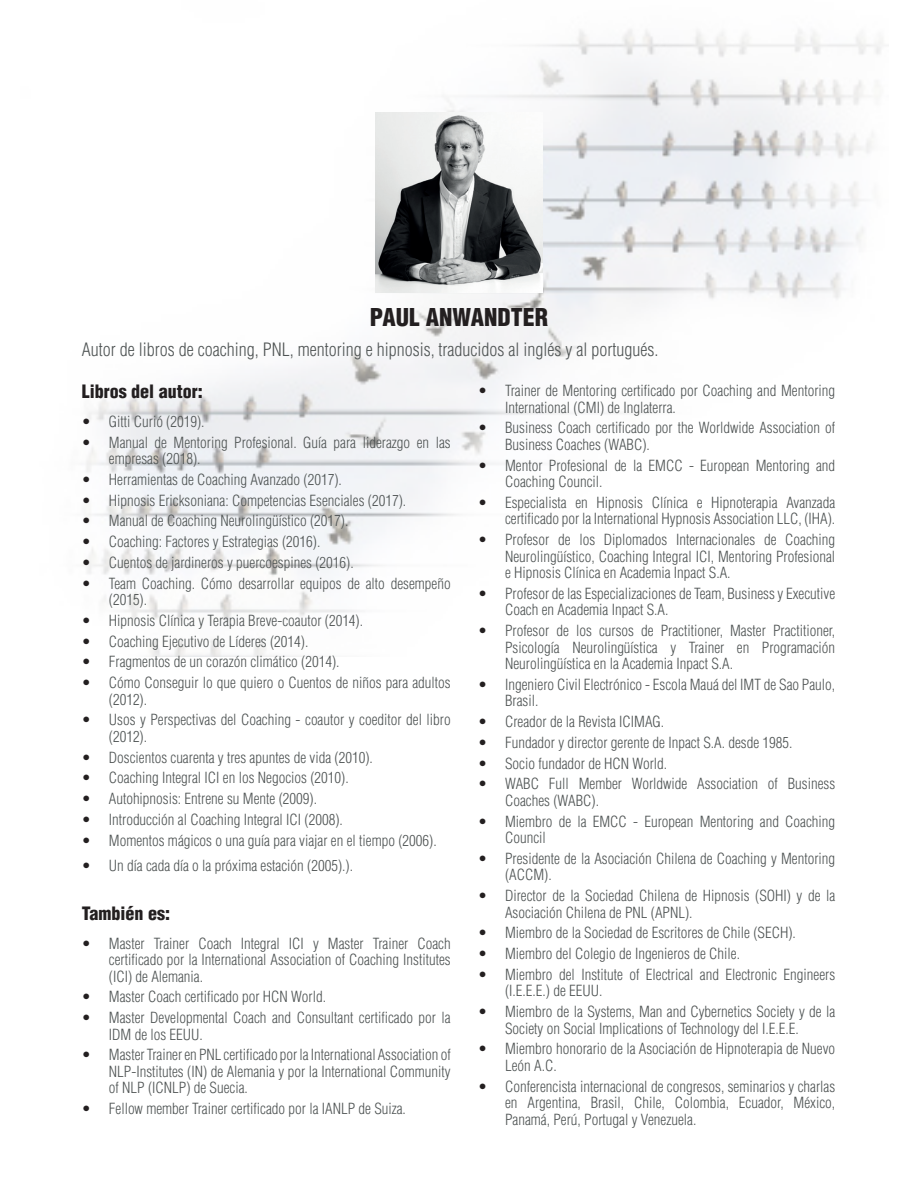
<style>
.page{position:relative;width:918px;height:1188px;background:#fff}
.page>*{position:absolute;margin:0;border:0;box-sizing:border-box;transform-origin:0 0}
.t1{font:900 condensed 24px "Helvetica";color:#231f20}
.textos{font:300 condensed 18px "Helvetica";color:#4f5454}
.t2{font:900 condensed 18px "Helvetica";color:#231f20}
.t3{font:300 condensed 15px/16.5px "Helvetica";color:#4f5454}
.s1{color:#231f20}
</style>
<div class="page">
<img style="left:86px;top:29px;width:797px;height:627px">
<img style="left:376px;top:113px;width:166px;height:180px">
<p class="t1" style="left:370px;top:302px;width:180px">PAUL ANWANDTER</p>
<p class="textos" style="left:82px;top:338px;width:578px">Autor de libros de coaching, PNL, mentoring e hipnosis, traducidos al inglés y al portugués.</p>
<p class="t2" style="left:82px;top:380px;width:122px">Libros del autor:</p>
<p class="t3" style="left:82px;top:413px;width:124px"><span class="s1">•</span> Gitti Curió (2019).</p>
<p class="t3" style="left:109px;top:434px;width:343px;text-indent:-27px"><span class="s1">•</span> Manual de Mentoring Profesional. Guía para liderazgo en las empresas (2018).</p>
<p class="t3" style="left:82px;top:471px;width:261px"><span class="s1">•</span> Herramientas de Coaching Avanzado (2017).</p>
<p class="t3" style="left:82px;top:492px;width:326px"><span class="s1">•</span> Hipnosis Ericksoniana: Competencias Esenciales (2017).</p>
<p class="t3" style="left:82px;top:513px;width:268px"><span class="s1">•</span> Manual de Coaching Neurolingüístico (2017).</p>
<p class="t3" style="left:82px;top:533px;width:240px"><span class="s1">•</span> Coaching: Factores y Estrategias (2016).</p>
<p class="t3" style="left:82px;top:554px;width:273px"><span class="s1">•</span> Cuentos de jardineros y puercoespines (2016).</p>
<p class="t3" style="left:109px;top:575px;width:343px;text-indent:-27px"><span class="s1">•</span> Team Coaching. Cómo desarrollar equipos de alto desempeño (2015).</p>
<p class="t3" style="left:82px;top:612px;width:283px"><span class="s1">•</span> Hipnosis Clínica y Terapia Breve-coautor (2014).</p>
<p class="t3" style="left:82px;top:633px;width:228px"><span class="s1">•</span> Coaching Ejecutivo de Líderes (2014).</p>
<p class="t3" style="left:82px;top:654px;width:259px"><span class="s1">•</span> Fragmentos de un corazón climático (2014).</p>
<p class="t3" style="left:109px;top:674px;width:343px;text-indent:-27px"><span class="s1">•</span> Cómo Conseguir lo que quiero o Cuentos de niños para adultos (2012).</p>
<p class="t3" style="left:109px;top:712px;width:343px;text-indent:-27px"><span class="s1">•</span> Usos y Perspectivas del Coaching - coautor y coeditor del libro (2012).</p>
<p class="t3" style="left:82px;top:749px;width:293px"><span class="s1">•</span> Doscientos cuarenta y tres apuntes de vida (2010).</p>
<p class="t3" style="left:82px;top:770px;width:268px"><span class="s1">•</span> Coaching Integral ICI en los Negocios (2010).</p>
<p class="t3" style="left:82px;top:790px;width:237px"><span class="s1">•</span> Autohipnosis: Entrene su Mente (2009).</p>
<p class="t3" style="left:82px;top:811px;width:263px"><span class="s1">•</span> Introducción al Coaching Integral ICI (2008).</p>
<p class="t3" style="left:82px;top:832px;width:356px"><span class="s1">•</span> Momentos mágicos o una guía para viajar en el tiempo (2006).</p>
<p class="t3" style="left:82px;top:857px;width:273px"><span class="s1">•</span> Un día cada día o la próxima estación (2005).).</p>
<p class="t2" style="left:82px;top:902px;width:90px">También es:</p>
<p class="t3" style="left:109px;top:935px;width:343px;text-align:justify;text-indent:-27px"><span class="s1">•</span> Master Trainer Coach Integral ICI y Master Trainer Coach certificado por la International Association of Coaching Institutes (ICI) de Alemania.</p>
<p class="t3" style="left:82px;top:989px;width:246px"><span class="s1">•</span> Master Coach certificado por HCN World.</p>
<p class="t3" style="left:109px;top:1009px;width:343px;text-indent:-27px"><span class="s1">•</span> Master Developmental Coach and Consultant certificado por la<br>IDM de los EEUU.</p>
<p class="t3" style="left:109px;top:1047px;width:343px;text-align:justify;text-indent:-27px"><span class="s1">•</span> Master Trainer en PNL certificado por la International Association of NLP-Institutes (IN) de Alemania y por la International Community of NLP (ICNLP) de Suecia.</p>
<p class="t3" style="left:82px;top:1100px;width:326px"><span class="s1">•</span> Fellow member Trainer certificado por la IANLP de Suiza.</p>
<p class="t3" style="left:505px;top:382px;width:332px;text-indent:-27px"><span class="s1">•</span> Trainer de Mentoring certificado por Coaching and Mentoring<br>International (CMI) de Inglaterra.</p>
<p class="t3" style="left:505px;top:420px;width:332px;text-indent:-27px"><span class="s1">•</span> Business Coach certificado por the Worldwide Association of<br>Business Coaches (WABC).</p>
<p class="t3" style="left:505px;top:457px;width:332px;text-indent:-27px"><span class="s1">•</span> Mentor Profesional de la EMCC - European Mentoring and<br>Coaching Council.</p>
<p class="t3" style="left:478px;top:494px;width:359px;text-align:right"><span class="s1">•</span> Especialista en Hipnosis Clínica e Hipnoterapia Avanzada certificado por la International Hypnosis Association LLC, (IHA).</p>
<p class="t3" style="left:505px;top:531px;width:332px;text-align:justify;text-indent:-27px"><span class="s1">•</span> Profesor de los Diplomados Internacionales de Coaching Neurolingüístico, Coaching Integral ICI, Mentoring Profesional e Hipnosis Clínica en Academia Inpact S.A.</p>
<p class="t3" style="left:505px;top:585px;width:332px;text-indent:-27px"><span class="s1">•</span> Profesor de las Especializaciones de Team, Business y Executive<br>Coach en Academia Inpact S.A.</p>
<p class="t3" style="left:505px;top:622px;width:332px;text-align:justify;text-indent:-27px"><span class="s1">•</span> Profesor de los cursos de Practitioner, Master Practitioner, Psicología Neurolingüística y Trainer en Programación Neurolingüística en la Academia Inpact S.A.</p>
<p class="t3" style="left:505px;top:676px;width:332px;text-indent:-27px"><span class="s1">•</span> Ingeniero Civil Electrónico - Escola Mauá del IMT de Sao Paulo,<br>Brasil.</p>
<p class="t3" style="left:478px;top:713px;width:188px"><span class="s1">•</span> Creador de la Revista ICIMAG.</p>
<p class="t3" style="left:478px;top:734px;width:316px"><span class="s1">•</span> Fundador y director gerente de Inpact S.A. desde 1985.</p>
<p class="t3" style="left:478px;top:755px;width:191px"><span class="s1">•</span> Socio fundador de HCN World.</p>
<p class="t3" style="left:505px;top:776px;width:332px;text-indent:-27px"><span class="s1">•</span> WABC Full Member Worldwide Association of Business<br>Coaches (WABC).</p>
<p class="t3" style="left:505px;top:813px;width:332px;text-indent:-27px"><span class="s1">•</span> Miembro de la EMCC - European Mentoring and Coaching<br>Council</p>
<p class="t3" style="left:505px;top:850px;width:332px;text-indent:-27px"><span class="s1">•</span> Presidente de la Asociación Chilena de Coaching y Mentoring (ACCM).</p>
<p class="t3" style="left:505px;top:887px;width:332px;text-indent:-27px"><span class="s1">•</span> Director de la Sociedad Chilena de Hipnosis (SOHI) y de la<br>Asociación Chilena de PNL (APNL).</p>
<p class="t3" style="left:478px;top:925px;width:319px"><span class="s1">•</span> Miembro de la Sociedad de Escritores de Chile (SECH).</p>
<p class="t3" style="left:478px;top:945px;width:263px"><span class="s1">•</span> Miembro del Colegio de Ingenieros de Chile.</p>
<p class="t3" style="left:505px;top:966px;width:332px;text-indent:-27px"><span class="s1">•</span> Miembro del Institute of Electrical and Electronic Engineers (I.E.E.E.) de EEUU.</p>
<p class="t3" style="left:505px;top:1003px;width:332px;text-indent:-27px"><span class="s1">•</span> Miembro de la Systems, Man and Cybernetics Society y de la<br>Society on Social Implications of Technology del I.E.E.E.</p>
<p class="t3" style="left:505px;top:1041px;width:332px;text-indent:-27px"><span class="s1">•</span> Miembro honorario de la Asociación de Hipnoterapia de Nuevo<br>León A.C.</p>
<p class="t3" style="left:505px;top:1078px;width:332px;text-align:justify;text-indent:-27px"><span class="s1">•</span> Conferencista internacional de congresos, seminarios y charlas en Argentina, Brasil, Chile, Colombia, Ecuador, México, Panamá, Perú, Portugal y Venezuela.</p>
</div>
